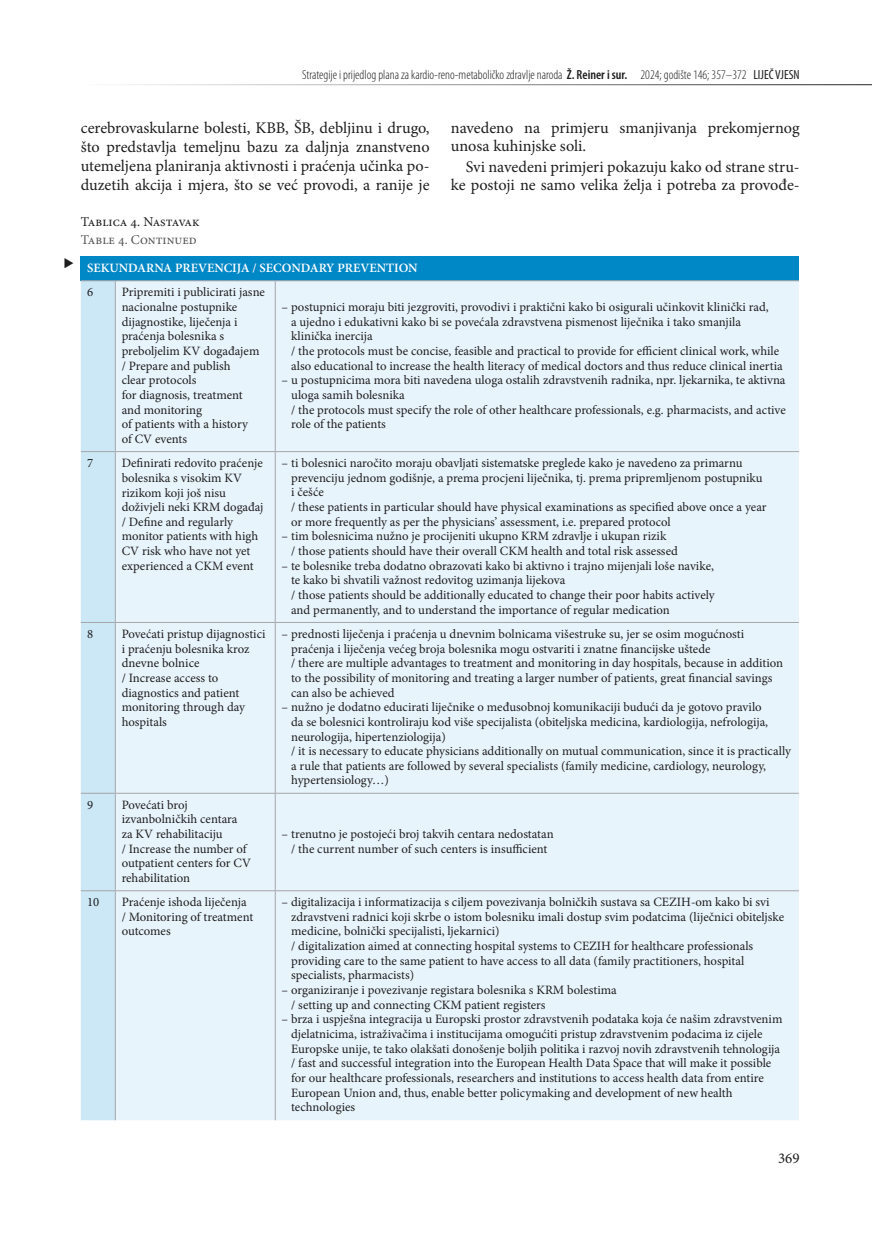
<style>
.page{position:relative;width:872px;height:1234px;background:#fff}
.page>*{position:absolute;margin:0;border:0;box-sizing:border-box;transform-origin:0 0}
.t1{font:16.2px/18.8px "Minion Pro";letter-spacing:-.005em;color:#1f1e1f;text-align:justify}
.t2{font:15px "Minion Pro";color:#1f1e1f}
.t3{font:13.5px "Minion Pro";letter-spacing:-.005em;color:#1f1e1f}
.t4{font:13.5px "Minion Pro";color:#565557}
.t5{font:300 condensed 13.2px "Myriad Pro";color:#1f1e1f}
.t6{font:12.75px/14.7px "Minion Pro";color:#1f1e1f}
.t7{font:600 12.75px "Minion Pro";color:#fff}
.s1{font-weight:600}
.s2{font-weight:400}
</style>
<div class="page">
<hr style="left:81px;top:84px;width:791px;height:1px;background:#1f1e1f">
<div style="left:81px;top:256px;width:718px;height:25px;background:#0087c5"></div>
<div style="left:81px;top:281px;width:34px;height:838px;background:#cce8f7"></div>
<div style="left:116px;top:281px;width:683px;height:838px;background:#e8f4fc"></div>
<hr style="left:115px;top:281px;width:1px;height:170px;background:#a4a5a8">
<hr style="left:275px;top:281px;width:1px;height:170px;background:#a4a5a8">
<hr style="left:81px;top:451px;width:34px;height:1px;background:#a4a5a8">
<hr style="left:115px;top:451px;width:160px;height:1px;background:#a4a5a8">
<hr style="left:115px;top:452px;width:1px;height:170px;background:#a4a5a8">
<hr style="left:275px;top:451px;width:524px;height:1px;background:#a4a5a8">
<hr style="left:275px;top:452px;width:1px;height:170px;background:#a4a5a8">
<hr style="left:81px;top:622px;width:34px;height:1px;background:#a4a5a8">
<hr style="left:115px;top:622px;width:160px;height:1px;background:#a4a5a8">
<hr style="left:115px;top:622px;width:1px;height:170px;background:#a4a5a8">
<hr style="left:275px;top:622px;width:524px;height:1px;background:#a4a5a8">
<hr style="left:275px;top:622px;width:1px;height:170px;background:#a4a5a8">
<hr style="left:81px;top:792px;width:34px;height:1px;background:#a4a5a8">
<hr style="left:115px;top:792px;width:160px;height:1px;background:#a4a5a8">
<hr style="left:115px;top:793px;width:1px;height:97px;background:#a4a5a8">
<hr style="left:275px;top:792px;width:524px;height:1px;background:#a4a5a8">
<hr style="left:275px;top:793px;width:1px;height:97px;background:#a4a5a8">
<hr style="left:81px;top:890px;width:34px;height:1px;background:#a4a5a8">
<hr style="left:115px;top:890px;width:160px;height:1px;background:#a4a5a8">
<hr style="left:115px;top:890px;width:1px;height:229px;background:#a4a5a8">
<hr style="left:275px;top:890px;width:524px;height:1px;background:#a4a5a8">
<hr style="left:275px;top:890px;width:1px;height:229px;background:#a4a5a8">
<hr style="left:81px;top:280px;width:34px;height:1px;background:#a4a5a8">
<hr style="left:115px;top:280px;width:160px;height:1px;background:#a4a5a8">
<hr style="left:275px;top:280px;width:524px;height:1px;background:#a4a5a8">
<p class="t5" style="left:302px;top:67px;width:499px">Strategije i prijedlog plana za kardio-reno-metaboličko zdravlje naroda <span class="s1">Ž. Reiner i sur.</span> 2024; godište 146; 357–372 <span class="s2">LIJEČ VJESN</span></p>
<p class="t1" style="left:81px;top:118px;width:350px">cerebrovaskularne bolesti, KBB, ŠB, debljinu i drugo, što predstavlja temeljnu bazu za daljnja znanstveno utemeljena planiranja aktivnosti i praćenja učinka po&shy;duzetih akcija i mjera, što se već provodi, a ranije je</p>
<p class="t1" style="left:451px;top:119px;width:350px;line-height:18px">navedeno na primjeru smanjivanja prekomjernog unosa kuhinjske soli.</p>
<p class="t1" style="left:451px;top:157px;width:350px;line-height:18px;text-align:right">Svi navedeni primjeri pokazuju kako od strane stru&shy;ke postoji ne samo velika želja i potreba za provođe-</p>
<p class="t3" style="left:81px;top:213px;width:120px">Tablica 4. Nastavak</p>
<p class="t4" style="left:81px;top:230px;width:117px">Table 4. Continued</p>
<p class="t7" style="left:87px;top:259px;width:332px">SEKUNDARNA PREVENCIJA / SECONDARY PREVENTION</p>
<p class="t6" style="left:87px;top:285px;width:8px">6</p>
<p class="t6" style="left:122px;top:285px;width:145px">Pripremiti i publicirati jasne nacionalne postupnike dijagnostike, liječenja i praćenja bolesnika s preboljelim KV događajem / Prepare and publish<br>clear protocols<br>for diagnosis, treatment and monitoring<br>of patients with a history<br>of CV events</p>
<p class="t6" style="left:291px;top:299px;width:493px;text-indent:-10px">– postupnici moraju biti jezgroviti, provodivi i praktični kako bi osigurali učinkovit klinički rad,<br>a ujedno i edukativni kako bi se povećala zdravstvena pismenost liječnika i tako smanjila klinička inercija<br>/ the protocols must be concise, feasible and practical to provide for efficient clinical work, while also educational to increase the health literacy of medical doctors and thus reduce clinical inertia</p>
<p class="t6" style="left:291px;top:373px;width:496px;text-indent:-10px">– u postupnicima mora biti navedena uloga ostalih zdravstvenih radnika, npr. ljekarnika, te aktivna uloga samih bolesnika<br>/ the protocols must specify the role of other healthcare professionals, e.g. pharmacists, and active role of the patients</p>
<p class="t6" style="left:87px;top:455px;width:8px">7</p>
<p class="t6" style="left:122px;top:455px;width:144px">Definirati redovito praćenje bolesnika s visokim KV rizikom koji još nisu doživjeli neki KRM događaj / Define and regularly monitor patients with high<br>CV risk who have not yet experienced a CKM event</p>
<p class="t6" style="left:291px;top:455px;width:477px;text-indent:-10px">– ti bolesnici naročito moraju obavljati sistematske preglede kako je navedeno za primarnu prevenciju jednom godišnje, a prema procjeni liječnika, tj. prema pripremljenom postupniku i češće<br>/ these patients in particular should have physical examinations as specified above once a year or more frequently as per the physicians’ assessment, i.e. prepared protocol</p>
<p class="t6" style="left:291px;top:529px;width:388px;text-indent:-10px">– tim bolesnicima nužno je procijeniti ukupno KRM zdravlje i ukupan rizik<br>/ those patients should have their overall CKM health and total risk assessed</p>
<p class="t6" style="left:291px;top:558px;width:425px;text-indent:-10px">– te bolesnike treba dodatno obrazovati kako bi aktivno i trajno mijenjali loše navike, te kako bi shvatili važnost redovitog uzimanja lijekova<br>/ those patients should be additionally educated to change their poor habits actively and permanently, and to understand the importance of regular medication</p>
<p class="t6" style="left:87px;top:626px;width:8px">8</p>
<p class="t6" style="left:122px;top:626px;width:145px">Povećati pristup dijagnostici i praćenju bolesnika kroz dnevne bolnice<br>/ Increase access to diagnostics and patient monitoring through day hospitals</p>
<p class="t6" style="left:291px;top:626px;width:493px;text-indent:-10px">– prednosti liječenja i praćenja u dnevnim bolnicama višestruke su, jer se osim mogućnosti praćenja i liječenja većeg broja bolesnika mogu ostvariti i znatne financijske uštede<br>/ there are multiple advantages to treatment and monitoring in day hospitals, because in addition to the possibility of monitoring and treating a larger number of patients, great financial savings can also be achieved</p>
<p class="t6" style="left:291px;top:699px;width:501px;text-indent:-10px">– nužno je dodatno educirati liječnike o međusobnoj komunikaciji budući da je gotovo pravilo<br>da se bolesnici kontroliraju kod više specijalista (obiteljska medicina, kardiologija, nefrologija, neurologija, hipertenziologija)<br>/ it is necessary to educate physicians additionally on mutual communication, since it is practically a rule that patients are followed by several specialists (family medicine, cardiology, neurology, hypertensiology…)</p>
<p class="t6" style="left:87px;top:797px;width:8px">9</p>
<p class="t6" style="left:122px;top:797px;width:131px">Povećati broj izvanbolničkih centara za KV rehabilitaciju<br>/ Increase the number of outpatient centers for CV rehabilitation</p>
<p class="t6" style="left:282px;top:826px;width:273px;text-align:center">– trenutno je postojeći broj takvih centara nedostatan / the current number of such centers is insufficient</p>
<p class="t6" style="left:87px;top:894px;width:14px">10</p>
<p class="t6" style="left:122px;top:894px;width:133px">Praćenje ishoda liječenja / Monitoring of treatment outcomes</p>
<p class="t6" style="left:291px;top:894px;width:494px;text-indent:-10px">– digitalizacija i informatizacija s ciljem povezivanja bolničkih sustava sa CEZIH-om kako bi svi zdravstveni radnici koji skrbe o istom bolesniku imali dostup svim podatcima (liječnici obiteljske medicine, bolnički specijalisti, ljekarnici)<br>/ digitalization aimed at connecting hospital systems to CEZIH for healthcare professionals providing care to the same patient to have access to all data (family practitioners, hospital specialists, pharmacists)</p>
<p class="t6" style="left:291px;top:982px;width:327px;text-indent:-10px">– organiziranje i povezivanje registara bolesnika s KRM bolestima / setting up and connecting CKM patient registers</p>
<p class="t6" style="left:291px;top:1011px;width:493px;text-indent:-10px">– brza i uspješna integracija u Europski prostor zdravstvenih podataka koja će našim zdravstvenim djelatnicima, istraživačima i institucijama omogućiti pristup zdravstvenim podacima iz cijele Europske unije, te tako olakšati donošenje boljih politika i razvoj novih zdravstvenih tehnologija / fast and successful integration into the European Health Data Space that will make it possible for our healthcare professionals, researchers and institutions to access health data from entire European Union and, thus, enable better policymaking and development of new health technologies</p>
<p class="t2" style="left:778px;top:1147px;width:23px">369</p>
</div>
